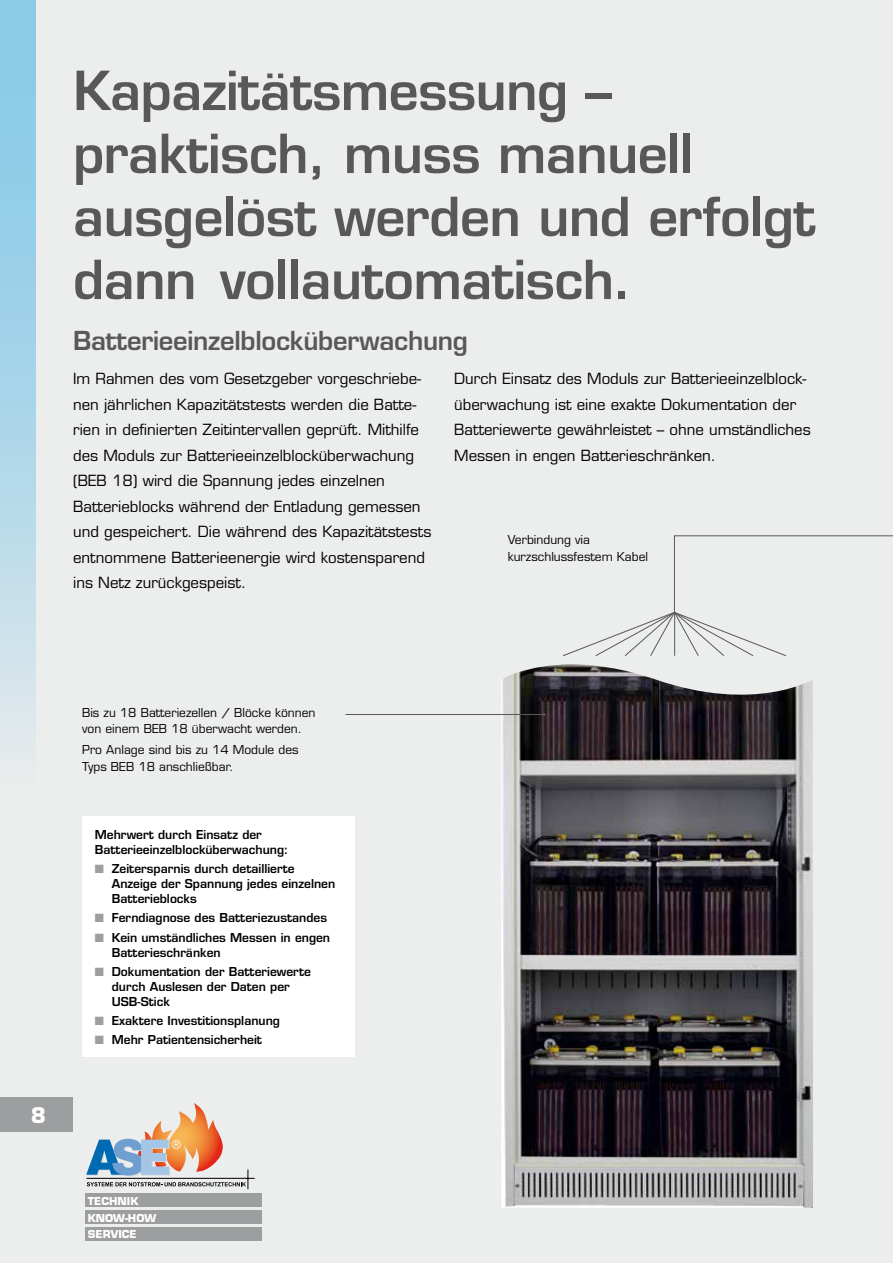
<style>
.page{position:relative;width:893px;height:1263px;background:#eceded}
.page>*{position:absolute;margin:0;border:0;box-sizing:border-box;transform-origin:0 0}
.t1{font:600 52.5px/63px "Eurostile";letter-spacing:-.01em;color:#58585a}
.t2{font:600 25.5px "Eurostile";letter-spacing:-.01em;color:#58585a}
.t3{font:700 21px "Eurostile";color:#fff}
.t4{font:15px/25.5px "Eurostile";color:#000}
.t5{font:600 12px/15px "Eurostile";color:#000}
.t6{font:12px/16.5px "Eurostile";color:#000}
.t7{font:700 10.65px/16.8px "Eurostile";color:#fff}
.s1{color:#9c9e9f}
</style>
<div class="page">
<div style="left:82px;top:816px;width:272px;height:241px;background:#fff"></div>
<img style="left:501px;top:664px;width:312px;height:544px">
<hr style="left:345px;top:714px;width:199px;height:1px;background:#58585a">
<svg style="left:562px;top:535px;width:331px;height:135px"></svg>
<hr style="left:674px;top:613px;width:1px;height:43px;background:#58585a">
<svg style="left:86px;top:1103px;width:170px;height:86px"></svg>
<div style="left:85px;top:1194px;width:176px;height:13px;background:#9c9e9f"></div>
<div style="left:85px;top:1211px;width:176px;height:13px;background:#9c9e9f"></div>
<div style="left:85px;top:1227px;width:176px;height:14px;background:#9c9e9f"></div>
<div style="left:0;top:0;width:35px;height:783px;background:linear-gradient(to bottom,#7dc6e7,#dee8ec)"></div>
<div style="left:0;top:1097px;width:72px;height:34px;background:#9c9e9f"></div>
<h1 class="t1" style="left:73px;top:59px;width:744px">Kapazitätsmessung – praktisch, muss manuell ausgelöst werden und erfolgt dann vollautomatisch.</h1>
<h2 class="t2" style="left:73px;top:325px;width:396px">Batterieeinzelblocküberwachung</h2>
<p class="t4" style="left:73px;top:366px;width:360px">Im Rahmen des vom Gesetzgeber vorgeschriebe&shy;nen jährlichen Kapazitätstests werden die Batte&shy;rien in definierten Zeitintervallen geprüft. Mithilfe des Moduls zur Batterieeinzelblocküberwachung (BEB 18) wird die Spannung jedes einzelnen Batterieblocks während der Entladung gemessen und gespeichert. Die während des Kapazitätstests entnommene Batterieenergie wird kostensparend ins Netz zurückgespeist.</p>
<p class="t4" style="left:454px;top:366px;width:358px">Durch Einsatz des Moduls zur Batterieeinzelblock&shy;überwachung ist eine exakte Dokumentation der Batteriewerte gewährleistet – ohne umständliches Messen in engen Batterieschränken.</p>
<p class="t6" style="left:508px;top:532px;width:142px">Verbindung via kurzschlussfestem Kabel</p>
<h3 class="t3" style="left:37px;top:1102px;width:17px">8</h3>
<h3 class="t3" style="left:31px;top:1102px;width:17px">8</h3>
<p class="t6" style="left:82px;top:704px;width:235px">Bis zu 18 Batteriezellen / Blöcke können von einem BEB 18 überwacht werden.</p>
<p class="t6" style="left:82px;top:741px;width:218px">Pro Anlage sind bis zu 14 Module des<br>Typs BEB 18 anschließbar.</p>
<p class="t5" style="left:95px;top:827px;width:195px">Mehrwert durch Einsatz der<br>Batterieeinzelblocküberwachung:</p>
<p class="t5" style="left:112px;top:861px;width:225px;text-indent:-17px"><span class="s1">■</span> Zeitersparnis durch detaillierte<br>Anzeige der Spannung jedes einzelnen<br>Batterieblocks</p>
<p class="t5" style="left:95px;top:910px;width:234px"><span class="s1">■</span> Ferndiagnose des Batteriezustandes</p>
<p class="t5" style="left:112px;top:930px;width:220px;text-indent:-17px"><span class="s1">■</span> Kein umständliches Messen in engen<br>Batterieschränken</p>
<p class="t5" style="left:112px;top:964px;width:201px;text-indent:-17px"><span class="s1">■</span> Dokumentation der Batteriewerte durch Auslesen der Daten per<br>USB-Stick</p>
<p class="t5" style="left:95px;top:1013px;width:187px"><span class="s1">■</span> Exaktere Investitionsplanung</p>
<p class="t5" style="left:95px;top:1032px;width:169px"><span class="s1">■</span> Mehr Patientensicherheit</p>
<p class="t7" style="left:88px;top:1192px;width:70px">TECHNIK<br>KNOW-HOW<br>SERVICE</p>
</div>
